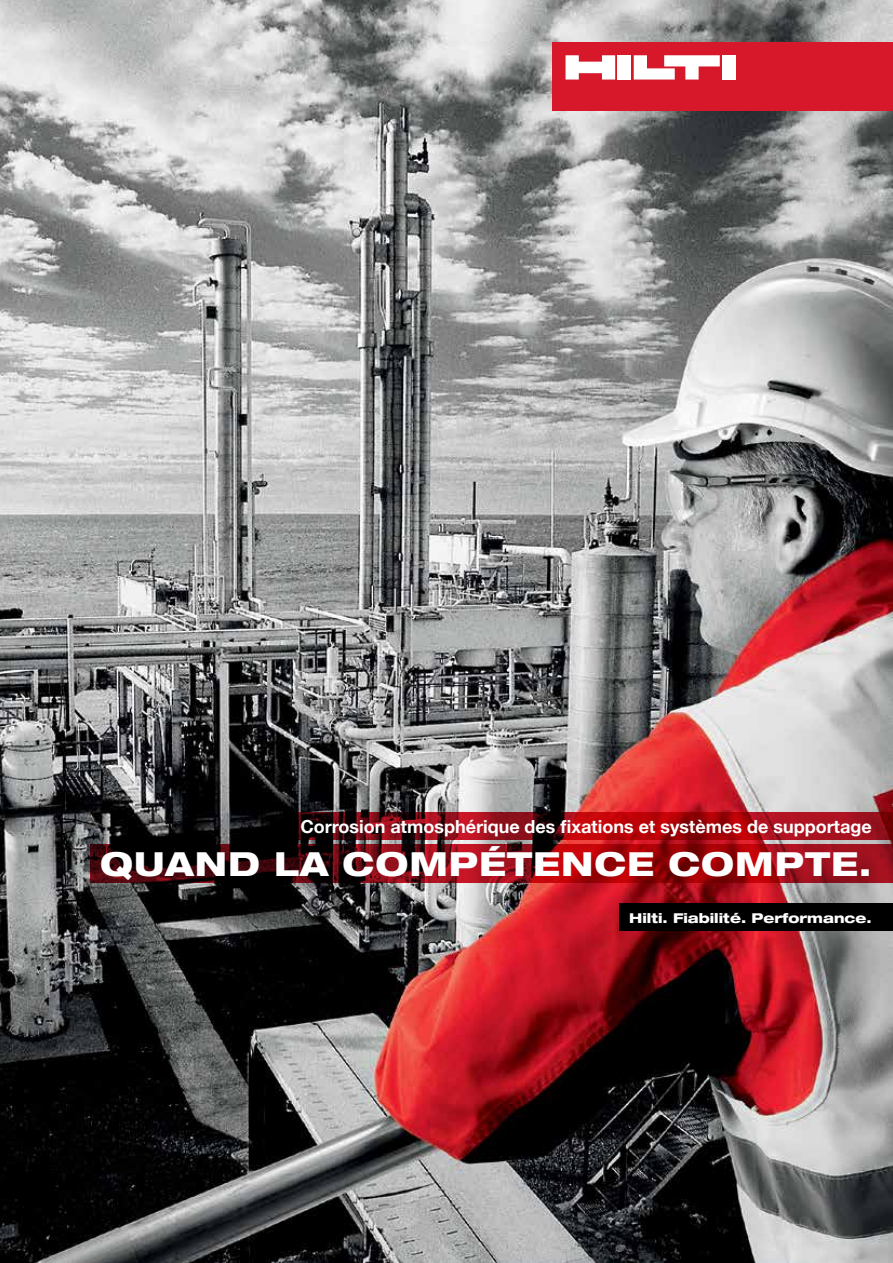
<style>
.page{position:relative;width:893px;height:1263px;background:#fff}
.page>*{position:absolute;margin:0;border:0;box-sizing:border-box;transform-origin:0 0}
.t1{font:800 expanded 33px "Hilti";letter-spacing:.03em;color:#fff}
.t2{font:700 18px "Hilti";color:#fff}
.t3{font:800 expanded 13.5px "Hilti";color:#fff}
</style>
<div class="page">
<img style="left:0;top:0;width:893px;height:1263px">
<div style="left:620px;top:904px;width:273px;height:27px;background:#000"></div>
<svg style="left:91px;top:844px;width:802px;height:38px;background:#6f070e"></svg>
<svg style="left:291px;top:812px;width:602px;height:28px;background:#880911"></svg>
<div style="left:553px;top:43px;width:340px;height:68px;background:#d7182a"></div>
<div style="left:618px;top:55px;width:13px;height:25px;background:#fff"></div>
<div style="left:722px;top:55px;width:14px;height:25px;background:#fff"></div>
<svg style="left:566px;top:55px;width:49px;height:25px"></svg>
<svg style="left:634px;top:55px;width:86px;height:25px"></svg>
<p class="t2" style="left:300px;top:814px;width:573px">Corrosion atmosphérique des fixations et systèmes de supportage</p>
<h1 class="t1" style="left:100px;top:843px;width:773px">QUAND LA COMPÉTENCE COMPTE.</h1>
<p class="t3" style="left:629px;top:909px;width:244px">Hilti. Fiabilité. Performance.</p>
</div>
